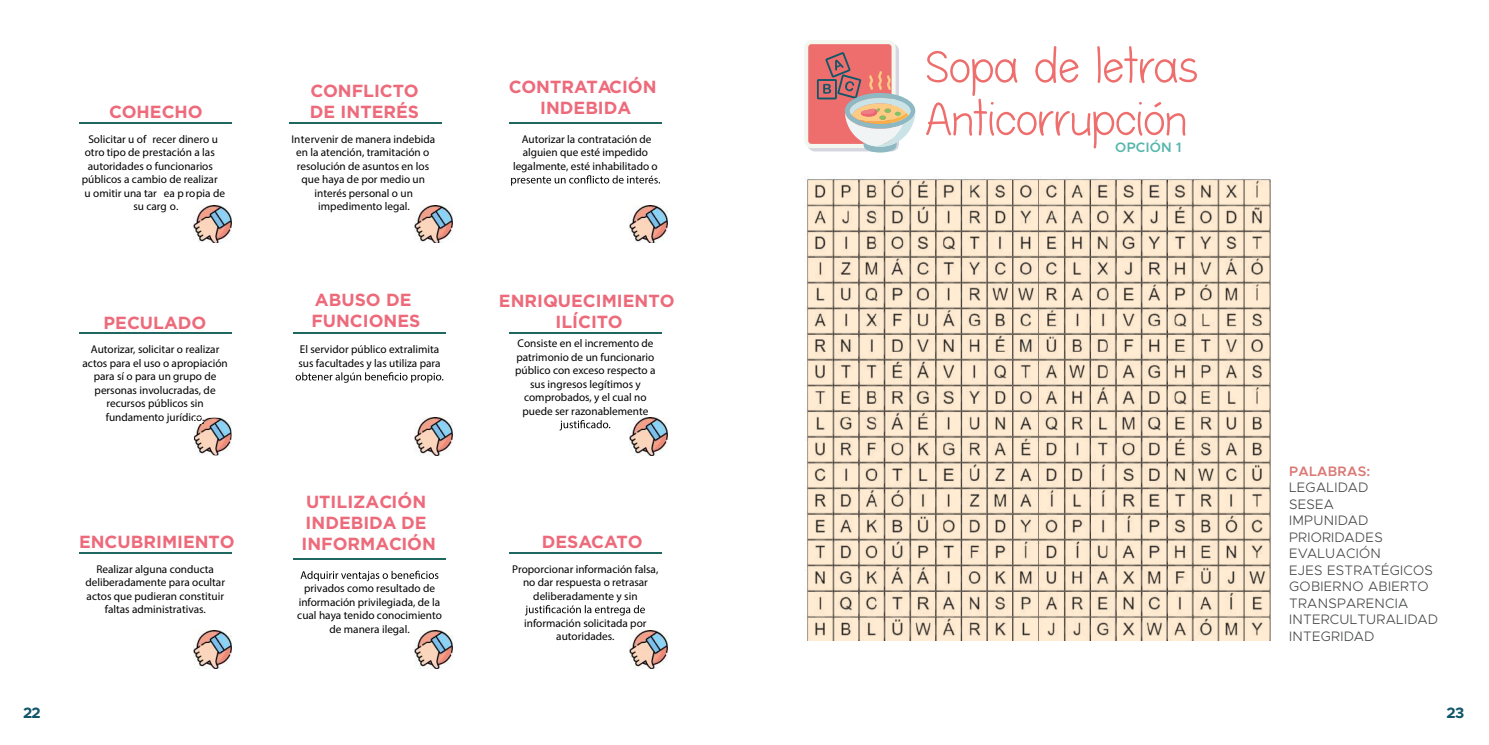
<style>
.page{position:relative;width:1489px;height:745px;background:#fff}
.page>*{position:absolute;margin:0;border:0;box-sizing:border-box;transform-origin:0 0}
.t1{font:62.5px/52.5px "Story Lens";color:#ed6e6c}
.t2{font:700 17.5px/21px "Gotham";color:#ed6a7b}
.t3{font:700 15px "Metropolis";color:#0f5769}
.t4{font:300 13.75px/16.5px "Metropolis";letter-spacing:.02em;color:#444545}
.t5{font:600 13.75px "Metropolis";letter-spacing:.02em;color:#da7875}
.t6{font:600 13.75px "Metropolis";letter-spacing:.02em;color:#56b6ad}
.t7{font:11.25px/13.5px "Myriad Pro";color:#000;text-align:center}
</style>
<div class="page">
<hr style="left:80px;top:122px;width:152px;height:1px;background:#1e6861">
<hr style="left:290px;top:122px;width:152px;height:1px;background:#1e6861">
<svg style="left:511px;top:175px;width:149px;height:10px"></svg>
<hr style="left:509px;top:122px;width:152px;height:1px;background:#1e6861">
<hr style="left:79px;top:332px;width:152px;height:2px;background:#1e6861">
<svg style="left:296px;top:372px;width:147px;height:10px"></svg>
<hr style="left:293px;top:332px;width:152px;height:2px;background:#1e6861">
<svg style="left:559px;top:420px;width:51px;height:10px"></svg>
<hr style="left:509px;top:332px;width:152px;height:2px;background:#1e6861">
<hr style="left:79px;top:551px;width:152px;height:2px;background:#1e6861">
<svg style="left:300px;top:570px;width:138px;height:11px"></svg>
<hr style="left:293px;top:558px;width:152px;height:1px;background:#1e6861">
<svg style="left:525px;top:605px;width:120px;height:10px"></svg>
<hr style="left:509px;top:551px;width:152px;height:2px;background:#1e6861">
<img style="left:194px;top:205px;width:37px;height:38px">
<img style="left:415px;top:205px;width:37px;height:38px">
<img style="left:629px;top:205px;width:38px;height:38px">
<img style="left:194px;top:417px;width:37px;height:38px">
<svg style="left:194px;top:417px;width:10px;height:6px"></svg>
<img style="left:415px;top:417px;width:37px;height:38px">
<img style="left:629px;top:417px;width:38px;height:38px">
<img style="left:194px;top:630px;width:37px;height:37px">
<img style="left:415px;top:630px;width:37px;height:37px">
<img style="left:629px;top:630px;width:38px;height:37px">
<div style="left:804px;top:40px;width:91px;height:108px;background:#f4f7f0;border-radius:7px"></div>
<div style="left:808px;top:44px;width:83px;height:100px;background:#ed6e6c;border-radius:3px"></div>
<svg style="left:816px;top:52px;width:99px;height:101px"></svg>
<img style="left:804px;top:176px;width:466px;height:464px">
<h2 class="t2" style="left:109px;top:101px;width:95px">COHECHO</h2>
<p class="t7" style="left:88px;top:132px;width:131px">Solicitar u of recer dinero u</p>
<p class="t7" style="left:85px;top:145px;width:131px">otro tipo de prestación a las</p>
<p class="t7" style="left:88px;top:159px;width:127px">autoridades o funcionarios</p>
<p class="t7" style="left:82px;top:172px;width:137px">públicos a cambio de realizar</p>
<p class="t7" style="left:85px;top:186px;width:142px">u omitir una tar ea p ropia de</p>
<p class="t7" style="left:133px;top:199px;width:46px">su carg o.</p>
<h2 class="t2" style="left:104px;top:311px;width:104px">PECULADO</h2>
<p class="t7" style="left:82px;top:342px;width:147px">Autorizar, solicitar o realizar actos para el uso o apropiación para sí o para un grupo de personas involucradas, de recursos públicos sin fundamento jurídico.</p>
<h2 class="t2" style="left:79px;top:530px;width:157px">ENCUBRIMIENTO</h2>
<p class="t7" style="left:86px;top:561px;width:141px">Realizar alguna conducta deliberadamente para ocultar actos que pudieran constituir faltas administrativas.</p>
<h2 class="t2" style="left:310px;top:80px;width:111px">CONFLICTO<br>DE INTERÉS</h2>
<p class="t7" style="left:291px;top:132px;width:145px">Intervenir de manera indebida en la atención, tramitación o resolución de asuntos en los que haya de por medio un interés personal o un impedimento legal.</p>
<h2 class="t2" style="left:311px;top:289px;width:110px">ABUSO DE<br>FUNCIONES</h2>
<p class="t7" style="left:298px;top:342px;width:144px;text-align:left">El servidor público extralimita sus facultades y las utiliza para</p>
<h2 class="t2" style="left:301px;top:490px;width:136px">UTILIZACIÓN<br>INDEBIDA DE<br>INFORMACIÓN</h2>
<p class="t7" style="left:297px;top:581px;width:146px">privados como resultado de información privilegiada, de la cual haya tenido conocimiento de manera ilegal.</p>
<h2 class="t2" style="left:509px;top:76px;width:149px;text-align:center">CONTRATACIÓN<br>INDEBIDA</h2>
<p class="t7" style="left:513px;top:132px;width:146px">Autorizar la contratación de alguien que esté impedido legalmente, esté inhabilitado o</p>
<h2 class="t2" style="left:499px;top:289px;width:177px;text-align:center">ENRIQUECIMIENTO<br>ILÍCITO</h2>
<p class="t7" style="left:515px;top:336px;width:142px">Consiste en el incremento de patrimonio de un funcionario público con exceso respecto a sus ingresos legítimos y comprobados, y el cual no puede ser razonablemente</p>
<h2 class="t2" style="left:542px;top:530px;width:102px">DESACATO</h2>
<p class="t7" style="left:512px;top:561px;width:148px">Proporcionar información falsa, no dar respuesta o retrasar deliberadamente y sin</p>
<p class="t7" style="left:524px;top:615px;width:124px">información solicitada por autoridades.</p>
<h1 class="t1" style="left:925px;top:40px;width:274px">Sopa de letras<br>Anticorrupción</h1>
<p class="t6" style="left:1115px;top:139px;width:68px">OPCIÓN 1</p>
<p class="t5" style="left:1288px;top:462px;width:83px">PALABRAS:</p>
<p class="t4" style="left:1288px;top:479px;width:151px">LEGALIDAD<br>SESEA<br>IMPUNIDAD<br>PRIORIDADES<br>EVALUACIÓN<br>EJES ESTRATÉGICOS<br>GOBIERNO ABIERTO<br>TRANSPARENCIA<br>INTERCULTURALIDAD<br>INTEGRIDAD</p>
<h3 class="t3" style="left:23px;top:703px;width:19px">22</h3>
<h3 class="t3" style="left:1446px;top:703px;width:19px">23</h3>
</div>
